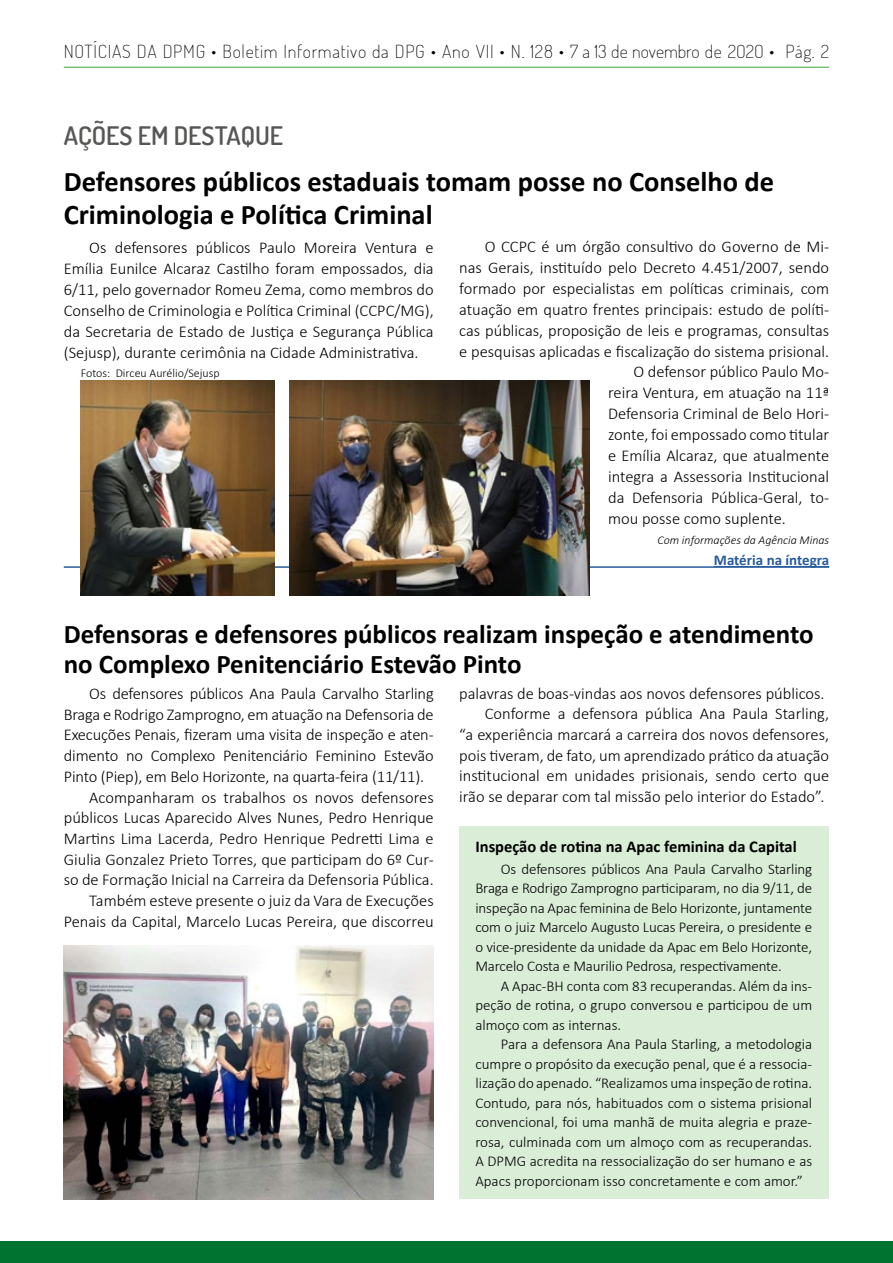
<style>
.page{position:relative;width:893px;height:1263px;background:#fff}
.page>*{position:absolute;margin:0;border:0;box-sizing:border-box;transform-origin:0 0}
.t1{font:700 28.5px/33px "Calibri";color:#000}
.t2{font:700 27px/30px "Calibri";color:#000}
.t3{font:600 25.5px "Dosis";color:#575756}
.t4{font:200 18px "Dosis";letter-spacing:.04em;color:#000}
.t5{font:300 16.5px/21px "Calibri";color:#000;text-align:justify}
.t6{font:700 16.5px "Calibri";color:#000}
.t7{font:300 15px/19.5px "Calibri";color:#000;text-align:justify}
.t8{font:700 15px "Calibri";color:#275b9b}
.t9{font:italic 300 12px "Calibri";color:#000}
.t10{font:300 12px "Calibri";color:#000}
</style>
<div class="page">
<div style="left:0;top:1241px;width:893px;height:22px;background:#007330"></div>
<hr style="left:64px;top:67px;width:765px;height:1px;background:#3fa535">
<div style="left:459px;top:826px;width:370px;height:373px;background:#d9edd7"></div>
<hr style="left:64px;top:566px;width:765px;height:2px;background:#275b9b">
<img style="left:81px;top:381px;width:194px;height:214px">
<img style="left:289px;top:381px;width:300px;height:214px">
<img style="left:63px;top:946px;width:371px;height:253px">
<p class="t4" style="left:64px;top:40px;width:767px">NOTÍCIAS DA DPMG • Boletim Informativo da DPG • Ano VII • N. 128 • 7 a 13 de novembro de 2O2O • Pág. 2</p>
<h3 class="t3" style="left:64px;top:119px;width:221px">AÇÕES EM DESTAQUE</h3>
<h1 class="t1" style="left:64px;top:165px;width:712px">Defensores públicos estaduais tomam posse no Conselho de<br>Criminologia e Política Criminal</h1>
<p class="t5" style="left:485px;top:236px;width:346px">O CCPC é um órgão consultivo do Governo de Mi-</p>
<p class="t5" style="left:459px;top:257px;width:371px">nas Gerais, instituído pelo Decreto 4.451/2007, sendo</p>
<p class="t5" style="left:459px;top:278px;width:371px">formado por especialistas em políticas criminais, com</p>
<p class="t5" style="left:459px;top:299px;width:371px">atuação em quatro frentes principais: estudo de políti-</p>
<p class="t5" style="left:459px;top:320px;width:371px">cas públicas, proposição de leis e programas, consultas</p>
<p class="t5" style="left:459px;top:341px;width:371px">e pesquisas aplicadas e fiscalização do sistema prisional.</p>
<p class="t5" style="left:634px;top:361px;width:197px">O defensor público Paulo Mo-</p>
<p class="t5" style="left:608px;top:382px;width:223px">reira Ventura, em atuação na 11ª</p>
<p class="t5" style="left:608px;top:403px;width:223px">Defensoria Criminal de Belo Hori-</p>
<p class="t5" style="left:608px;top:424px;width:223px">zonte, foi empossado como titular</p>
<p class="t5" style="left:608px;top:445px;width:223px">e Emília Alcaraz, que atualmente</p>
<p class="t5" style="left:608px;top:466px;width:223px">integra a Assessoria Institucional</p>
<p class="t5" style="left:608px;top:487px;width:223px">da Defensoria Pública-Geral, to-</p>
<p class="t5" style="left:608px;top:508px;width:179px">mou posse como suplente.</p>
<p class="t9" style="left:657px;top:532px;width:173px">Com informações da Agência Minas</p>
<p class="t8" style="left:714px;top:550px;width:117px">Matéria na íntegra</p>
<p class="t5" style="left:64px;top:236px;width:371px;text-indent:26px">Os defensores públicos Paulo Moreira Ventura e Emília Eunilce Alcaraz Castilho foram empossados, dia 6/11, pelo governador Romeu Zema, como membros do Conselho de Criminologia e Política Criminal (CCPC/MG), da Secretaria de Estado de Justiça e Segurança Pública (Sejusp), durante cerimônia na Cidade Administrativa.</p>
<p class="t10" style="left:81px;top:365px;width:140px">Fotos: Dirceu Aurélio/Sejusp</p>
<h2 class="t2" style="left:64px;top:619px;width:751px">Defensoras e defensores públicos realizam inspeção e atendimento no Complexo Penitenciário Estevão Pinto</h2>
<p class="t5" style="left:459px;top:682px;width:371px;text-align:right">palavras de boas-vindas aos novos defensores públicos.<br>Conforme a defensora pública Ana Paula Starling,<br>“a experiência marcará a carreira dos novos defensores, pois tiveram, de fato, um aprendizado prático da atuação institucional em unidades prisionais, sendo certo que irão se deparar com tal missão pelo interior do Estado”.</p>
<p class="t6" style="left:475px;top:836px;width:323px">Inspeção de rotina na Apac feminina da Capital</p>
<p class="t7" style="left:475px;top:859px;width:338px;text-indent:26px">Os defensores públicos Ana Paula Carvalho Starling Braga e Rodrigo Zamprogno participaram, no dia 9/11, de inspeção na Apac feminina de Belo Horizonte, juntamente com o juiz Marcelo Augusto Lucas Pereira, o presidente e o vice-presidente da unidade da Apac em Belo Horizonte, Marcelo Costa e Maurilio Pedrosa, respectivamente.</p>
<p class="t7" style="left:475px;top:976px;width:338px;text-indent:26px">A Apac-BH conta com 83 recuperandas. Além da ins&shy;peção de rotina, o grupo conversou e participou de um almoço com as internas.</p>
<p class="t7" style="left:475px;top:1034px;width:338px;text-indent:26px">Para a defensora Ana Paula Starling, a metodologia cumpre o propósito da execução penal, que é a ressocia&shy;lização do apenado. “Realizamos uma inspeção de rotina.<br>Contudo, para nós, habituados com o sistema prisional convencional, foi uma manhã de muita alegria e praze&shy;rosa, culminada com um almoço com as recuperandas.<br>A DPMG acredita na ressocialização do ser humano e as Apacs proporcionam isso concretamente e com amor.”</p>
<p class="t5" style="left:89px;top:683px;width:346px">Os defensores públicos Ana Paula Carvalho Starling</p>
<p class="t5" style="left:64px;top:704px;width:371px">Braga e Rodrigo Zamprogno, em atuação na Defensoria de</p>
<p class="t5" style="left:64px;top:724px;width:371px">Execuções Penais, fizeram uma visita de inspeção e aten-</p>
<p class="t5" style="left:64px;top:745px;width:371px">dimento no Complexo Penitenciário Feminino Estevão</p>
<p class="t5" style="left:64px;top:766px;width:362px">Pinto (Piep), em Belo Horizonte, na quarta-feira (11/11).</p>
<p class="t5" style="left:89px;top:786px;width:346px">Acompanharam os trabalhos os novos defensores</p>
<p class="t5" style="left:64px;top:807px;width:371px">públicos Lucas Aparecido Alves Nunes, Pedro Henrique</p>
<p class="t5" style="left:64px;top:828px;width:371px">Martins Lima Lacerda, Pedro Henrique Pedretti Lima e</p>
<p class="t5" style="left:64px;top:848px;width:371px">Giulia Gonzalez Prieto Torres, que participam do 6º Cur-</p>
<p class="t5" style="left:64px;top:869px;width:371px">so de Formação Inicial na Carreira da Defensoria Pública.</p>
<p class="t5" style="left:89px;top:890px;width:346px">Também esteve presente o juiz da Vara de Execuções</p>
<p class="t5" style="left:64px;top:911px;width:371px">Penais da Capital, Marcelo Lucas Pereira, que discorreu</p>
</div>
